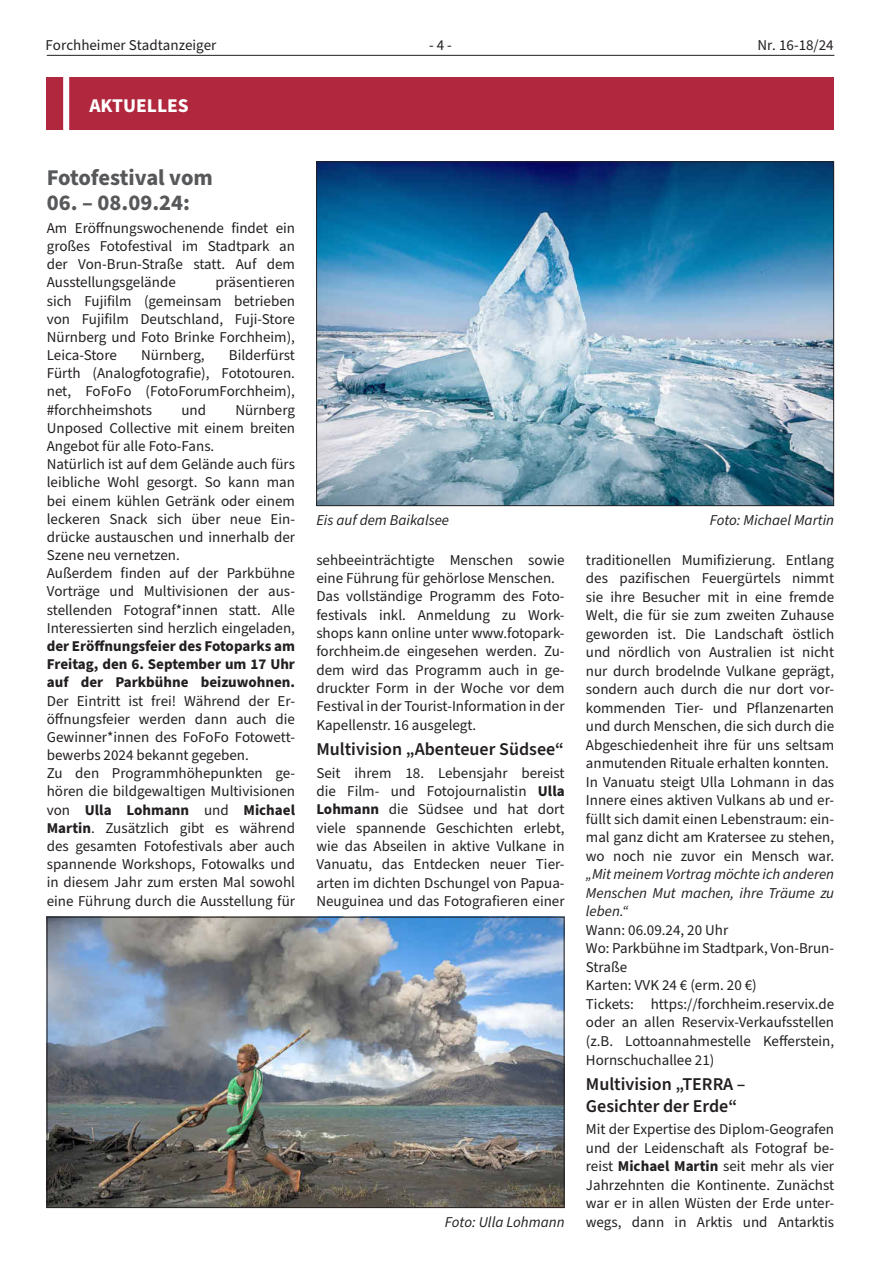
<style>
.page{position:relative;width:881px;height:1263px;background:#fff}
.page>*{position:absolute;margin:0;border:0;box-sizing:border-box;transform-origin:0 0}
.t1{font:700 22.5px "Source Sans Pro";color:#57585a}
.t2{font:700 19.5px "Source Sans Pro";color:#fff}
.t3{font:600 18px/21.5px "Source Sans Pro";color:#231f20}
.t4{font:15px/18.1px "Source Sans Pro";color:#231f20}
.t5{font:italic 15px/18.5px "Source Sans Pro";color:#231f20;text-align:justify}
.t6{font:700 15px/18.1px "Source Sans Pro";color:#231f20;text-align:justify}
.s1{font-weight:700}
</style>
<div class="page">
<hr style="left:47px;top:55px;width:787px;height:1px;background:#231f20">
<div style="left:47px;top:77px;width:786px;height:52px;background:#b1283e"></div>
<div style="left:63px;top:77px;width:6px;height:53px;background:#fff"></div>
<img style="left:49px;top:919px;width:513px;height:287px">
<div style="left:47px;top:917px;width:517px;height:291px;border:1px solid #231f20"></div>
<img style="left:318px;top:164px;width:513px;height:340px">
<p class="t4" style="left:45px;top:37px;width:172px">Forchheimer Stadtanzeiger</p>
<p class="t4" style="left:429px;top:37px;width:24px">- 4 -</p>
<p class="t4" style="left:757px;top:37px;width:78px">Nr. 16-18/24</p>
<h2 class="t2" style="left:89px;top:92px;width:101px">AKTUELLES</h2>
<h1 class="t1" style="left:47px;top:162px;width:167px">Fotofestival vom</h1>
<h1 class="t1" style="left:47px;top:188px;width:145px">06. – 08.09.24:</h1>
<p class="t4" style="left:47px;top:219px;width:250px;text-align:justify">Am Eröffnungswochenende findet ein großes Fotofestival im Stadtpark an der Von-Brun-Straße statt. Auf dem Ausstellungsgelände</p>
<p class="t4" style="left:47px;top:274px;width:250px;text-align:justify;text-indent:168px">präsentieren sich Fujifilm (gemeinsam betrieben von Fujifilm Deutschland, Fuji-Store Nürnberg und Foto Brinke Forchheim), Leica-Store</p>
<p class="t4" style="left:47px;top:346px;width:250px;text-align:justify;text-indent:182px">Bilderfürst Fürth (Analogfotografie), Fototouren. net, FoFoFo (FotoForumForchheim), #forchheimshots</p>
<p class="t4" style="left:141px;top:346px;width:65px">Nürnberg,</p>
<p class="t4" style="left:47px;top:401px;width:250px;text-indent:188px">Nürnberg Unposed Collective mit einem breiten Angebot für alle Foto-Fans.<br>Natürlich ist auf dem Gelände auch fürs leibliche Wohl gesorgt. So kann man bei einem kühlen Getränk oder einem leckeren Snack sich über neue Ein&shy;drücke austauschen und innerhalb der Szene neu vernetzen.<br>Außerdem finden auf der Parkbühne Vorträge und Multivisionen der aus&shy;stellenden Fotograf*innen statt. Alle Interessierten sind herzlich eingeladen,</p>
<p class="t6" style="left:47px;top:637px;width:250px">der Eröffnungsfeier des Fotoparks am Freitag, den 6. September um 17 Uhr auf der Parkbühne beizuwohnen.</p>
<p class="t4" style="left:47px;top:692px;width:250px">Der Eintritt ist frei! Während der Er&shy;öffnungsfeier werden dann auch die Gewinner*innen des FoFoFo Fotowett&shy;bewerbs 2024 bekannt gegeben.<br>Zu den Programmhöhepunkten ge&shy;hören die bildgewaltigen Multivisionen von <span class="s1">Ulla Lohmann</span> und <span class="s1">Michael Martin</span>. Zusätzlich gibt es während des gesamten Fotofestivals aber auch spannende Workshops, Fotowalks und in diesem Jahr zum ersten Mal sowohl eine Führung durch die Ausstellung für</p>
<p class="t4" style="left:181px;top:401px;width:26px">und</p>
<p class="t5" style="left:316px;top:511px;width:134px">Eis auf dem Baikalsee</p>
<p class="t5" style="left:709px;top:511px;width:126px">Foto: Michael Martin</p>
<p class="t4" style="left:316px;top:551px;width:250px">sehbeeinträchtigte Menschen sowie eine Führung für gehörlose Menschen.<br>Das vollständige Programm des Foto&shy;festivals inkl. Anmeldung zu Work&shy;shops kann online unter www.fotopark&shy;forchheim.de eingesehen werden. Zu&shy;dem wird das Programm auch in ge&shy;druckter Form in der Woche vor dem Festival in der Tourist-Information in der Kapellenstr. 16 ausgelegt.</p>
<p class="t3" style="left:316px;top:739px;width:249px">Multivision „Abenteuer Südsee“</p>
<p class="t4" style="left:316px;top:764px;width:250px;text-align:justify">Seit ihrem 18. Lebensjahr bereist die Film- und Fotojournalistin <span class="s1">Ulla Lohmann</span> die Südsee und hat dort viele spannende Geschichten erlebt, wie das Abseilen in aktive Vulkane in Vanuatu, das Entdecken neuer Tier&shy;arten im dichten Dschungel von Papua-Neuguinea und das Fotografieren einer</p>
<p class="t5" style="left:445px;top:1213px;width:121px">Foto: Ulla Lohmann</p>
<p class="t4" style="left:585px;top:551px;width:250px">traditionellen Mumifizierung. Entlang des pazifischen Feuergürtels nimmt sie ihre Besucher mit in eine fremde Welt, die für sie zum zweiten Zuhause geworden ist. Die Landschaft östlich und nördlich von Australien ist nicht nur durch brodelnde Vulkane geprägt, sondern auch durch die nur dort vor&shy;kommenden Tier- und Pflanzenarten und durch Menschen, die sich durch die Abgeschiedenheit ihre für uns seltsam anmutenden Rituale erhalten konnten.<br>In Vanuatu steigt Ulla Lohmann in das Innere eines aktiven Vulkans ab und er&shy;füllt sich damit einen Lebenstraum: ein&shy;mal ganz dicht am Kratersee zu stehen, wo noch nie zuvor ein Mensch war.</p>
<p class="t5" style="left:585px;top:866px;width:250px">„Mit meinem Vortrag möchte ich anderen Menschen Mut machen, ihre Träume zu leben.“</p>
<p class="t4" style="left:585px;top:921px;width:250px">Wann: 06.09.24, 20 Uhr<br>Wo: Parkbühne im Stadtpark, Von-Brun-<br>Straße<br>Karten: VVK 24 € (erm. 20 €)<br>Tickets: https://forchheim.reservix.de oder an allen Reservix-Verkaufsstellen (z.B. Lottoannahmestelle Kefferstein,<br>Hornschuchallee 21)</p>
<p class="t3" style="left:585px;top:1074px;width:161px">Multivision „TERRA –<br>Gesichter der Erde“</p>
<p class="t4" style="left:585px;top:1120px;width:250px;text-align:justify">Mit der Expertise des Diplom-Geografen und der Leidenschaft als Fotograf be&shy;reist <span class="s1">Michael Martin</span> seit mehr als vier Jahrzehnten die Kontinente. Zunächst war er in allen Wüsten der Erde unter&shy;wegs, dann in Arktis und Antarktis</p>
</div>
